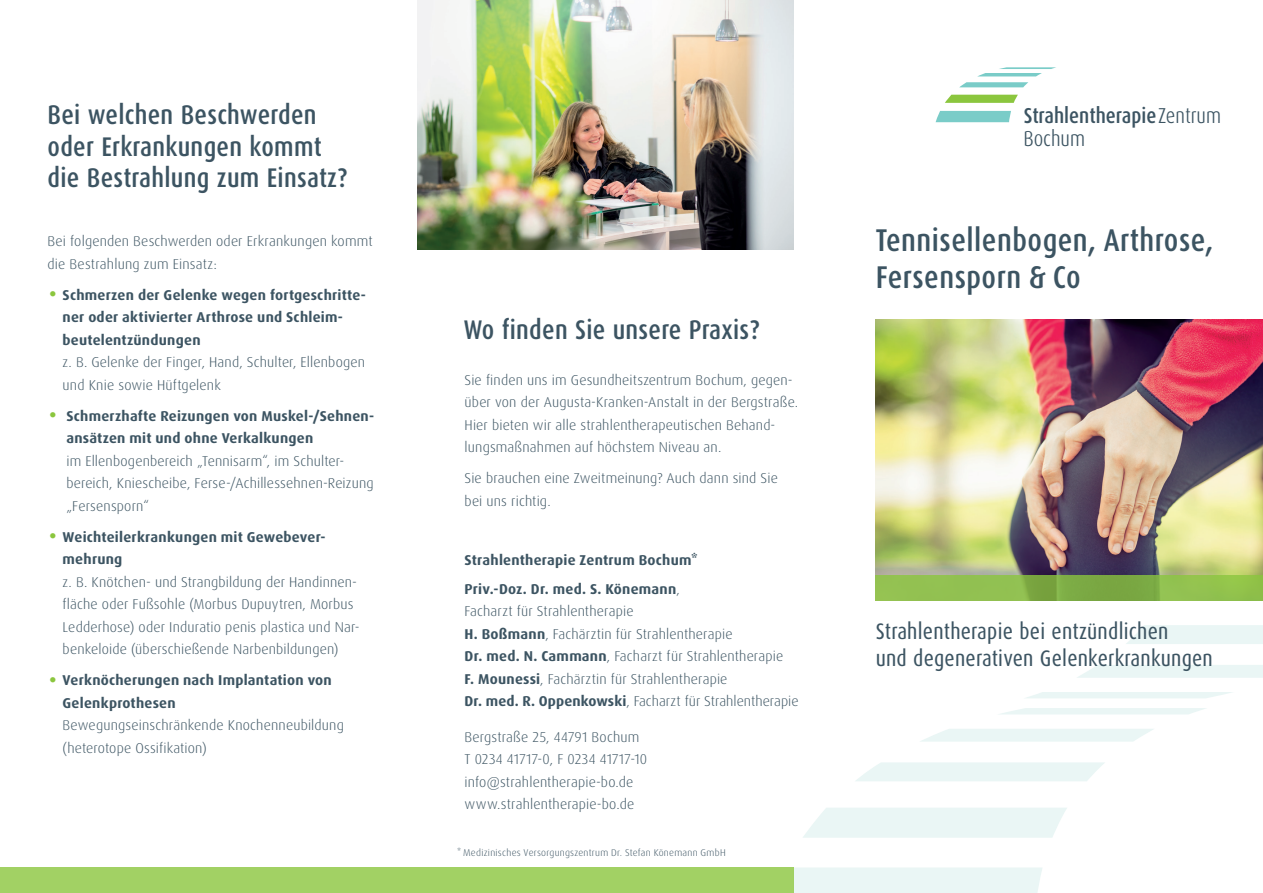
<style>
.page{position:relative;width:1263px;height:893px;background:#fff}
.page>*{position:absolute;margin:0;border:0;box-sizing:border-box;transform-origin:0 0}
.t1{font:500 31.5px/37.5px "Dax Condensed";letter-spacing:.015em;color:#3c5462}
.t2{font:500 27px/31.5px "Dax Condensed";letter-spacing:.01em;color:#3c5462}
.t3{font:22.5px/27px "Dax Condensed";letter-spacing:.01em;color:#3c5462}
.t4{font:500 21.6px/23.1px "Dax Condensed";color:#3c5462}
.t5{font:300 14.25px/22.5px "Dax OT";letter-spacing:.01em;color:#3c5462}
.t6{font:700 14.25px/22.5px "Dax OT";letter-spacing:.015em;color:#3c5462}
.t7{font:300 9.75px "Dax OT";letter-spacing:.025em;color:#3c5462}
.s1{font-weight:300;font-size:37.5px;color:#8bc63e}
.s2{font-weight:300}
.s3{font-weight:700}
</style>
<div class="page">
<div style="left:793px;top:867px;width:249px;height:26px;background:#eaf6f5"></div>
<svg style="left:803px;top:808px;width:264px;height:30px;background:#ebf6f5"></svg>
<svg style="left:856px;top:762px;width:249px;height:19px;background:#ecf6f6"></svg>
<svg style="left:920px;top:729px;width:233px;height:13px"></svg>
<svg style="left:1001px;top:708px;width:205px;height:6px"></svg>
<div style="left:1126px;top:625px;width:137px;height:19px;background:#eaf6f5"></div>
<div style="left:1077px;top:665px;width:186px;height:13px;background:#eaf6f5"></div>
<svg style="left:1026px;top:692px;width:206px;height:6px"></svg>
<img style="left:417px;top:0;width:376px;height:249px">
<svg style="left:935px;top:111px;width:76px;height:11px"></svg>
<svg style="left:945px;top:95px;width:73px;height:8px"></svg>
<svg style="left:960px;top:82px;width:68px;height:5px"></svg>
<svg style="left:978px;top:67px;width:78px;height:9px"></svg>
<div style="left:0;top:867px;width:793px;height:26px;background:#a2d164"></div>
<img style="left:876px;top:320px;width:387px;height:255px">
<svg style="left:876px;top:575px;width:387px;height:25px;background:#89b84b"></svg>
<h2 class="t2" style="left:48px;top:99px;width:302px">Bei welchen Beschwerden oder Erkrankungen kommt die Bestrahlung zum Einsatz?</h2>
<p class="t5" style="left:48px;top:230px;width:327px">Bei folgenden Beschwerden oder Erkrankungen kommt die Bestrahlung zum Einsatz:</p>
<p class="t6" style="left:63px;top:284px;width:305px;text-indent:-15px"><span class="s1">•</span> Schmerzen der Gelenke wegen fortgeschritte&shy;ner oder aktivierter Arthrose und Schleim&shy;beutelentzündungen</p>
<p class="t5" style="left:63px;top:351px;width:304px">z. B. Gelenke der Finger, Hand, Schulter, Ellenbogen und Knie sowie Hüftgelenk</p>
<p class="t6" style="left:66px;top:405px;width:308px;text-indent:-19px"><span class="s1">•</span> Schmerzhafte Reizungen von Muskel-/Sehnen&shy;ansätzen mit und ohne Verkalkungen</p>
<p class="t5" style="left:66px;top:450px;width:309px">im Ellenbogenbereich „Tennisarm“, im Schulter&shy;bereich, Kniescheibe, Ferse-/Achillessehnen-Reizung „Fersensporn“</p>
<p class="t6" style="left:63px;top:526px;width:263px;text-indent:-15px"><span class="s1">•</span> Weichteilerkrankungen mit Gewebever&shy;mehrung</p>
<p class="t5" style="left:63px;top:571px;width:298px">z. B. Knötchen- und Strangbildung der Handinnen&shy;fläche oder Fußsohle (Morbus Dupuytren, Morbus Ledderhose) oder Induratio penis plastica und Nar&shy;benkeloide (überschießende Narbenbildungen)</p>
<p class="t6" style="left:63px;top:669px;width:271px;text-indent:-15px"><span class="s1">•</span> Verknöcherungen nach Implantation von<br>Gelenkprothesen</p>
<p class="t5" style="left:63px;top:714px;width:283px">Bewegungseinschränkende Knochenneubildung (heterotope Ossifikation)</p>
<h2 class="t2" style="left:464px;top:314px;width:298px">Wo finden Sie unsere Praxis?</h2>
<p class="t5" style="left:465px;top:369px;width:335px">Sie finden uns im Gesundheitszentrum Bochum, gegen&shy;über von der Augusta-Kranken-Anstalt in der Bergstraße.<br>Hier bieten wir alle strahlentherapeutischen Behand&shy;lungsmaßnahmen auf höchstem Niveau an.</p>
<p class="t5" style="left:465px;top:467px;width:315px">Sie brauchen eine Zweitmeinung? Auch dann sind Sie bei uns richtig.</p>
<p class="t6" style="left:465px;top:546px;width:235px;line-height:29px">Strahlentherapie Zentrum Bochum*<br>Priv.-Doz. Dr. med. S. Könemann<span class="s2">,</span></p>
<p class="t5" style="left:465px;top:600px;width:336px">Facharzt für Strahlentherapie<br><span class="s3">H. Boßmann</span>, Fachärztin für Strahlentherapie<br><span class="s3">Dr. med. N. Cammann</span>, Facharzt für Strahlentherapie<br><span class="s3">F. Mounessi</span>, Fachärztin für Strahlentherapie<br><span class="s3">Dr. med. R. Oppenkowski</span>, Facharzt für Strahlentherapie</p>
<p class="t5" style="left:465px;top:726px;width:184px">Bergstraße 25, 44791 Bochum<br>T 0234 41717-0, F 0234 41717-10 info@strahlentherapie-bo.de www.strahlentherapie-bo.de</p>
<p class="t7" style="left:457px;top:846px;width:270px">* Medizinisches Versorgungszentrum Dr. Stefan Könemann GmbH</p>
<h3 class="t4" style="left:1023px;top:104px;width:199px">Strahlentherapie<span class="s2">Zentrum<br>Bochum</span></h3>
<h1 class="t1" style="left:876px;top:221px;width:339px">Tennisellenbogen, Arthrose,<br>Fersensporn &amp; Co</h1>
<h3 class="t3" style="left:876px;top:618px;width:339px">Strahlentherapie bei entzündlichen<br>und degenerativen Gelenkerkrankungen</h3>
</div>
